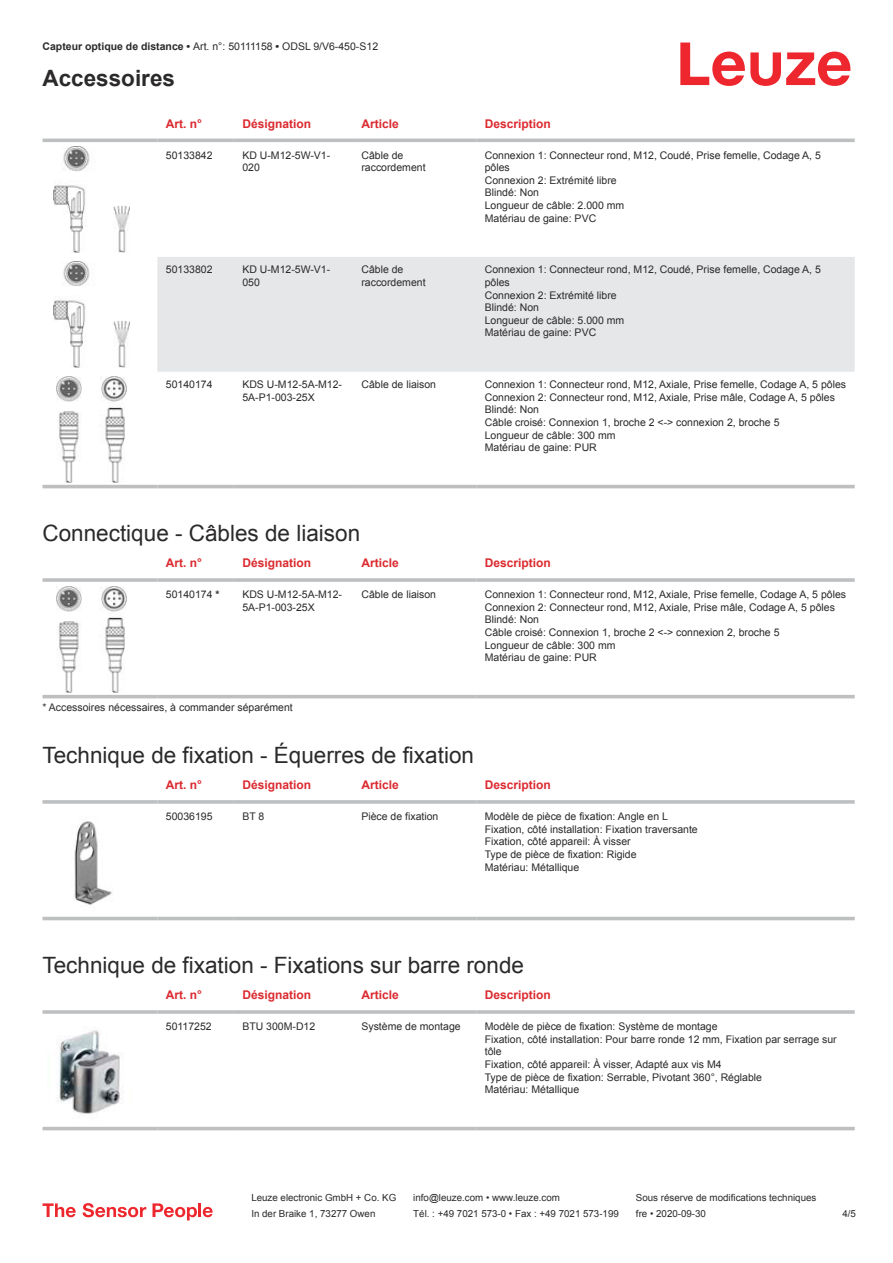
<style>
.page{position:relative;width:893px;height:1263px;background:#fff}
.page>*{position:absolute;margin:0;border:0;box-sizing:border-box;transform-origin:0 0}
.t1{font:22.5px "Arial";color:#2b292a}
.t2{font:700 22.5px "Arial";color:#2b292a}
.t3{font:700 12px "Arial";color:#db2a30}
.t4{font:10.5px/12.6px "Arial";color:#2b292a}
.t5{font:9.75px "Arial";color:#2b292a}
.s1{font-weight:700}
</style>
<div class="page">
<svg style="left:680px;top:43px;width:170px;height:43px"></svg>
<svg style="left:43px;top:138px;width:812px;height:351px"></svg>
<div style="left:157px;top:257px;width:698px;height:115px;background:#e6e7e9"></div>
<hr style="left:43px;top:139px;width:114px;height:3px;background:#bdbfc1">
<hr style="left:157px;top:139px;width:77px;height:3px;background:#bdbfc1">
<hr style="left:234px;top:139px;width:119px;height:3px;background:#bdbfc1">
<hr style="left:353px;top:139px;width:123px;height:3px;background:#bdbfc1">
<hr style="left:476px;top:139px;width:379px;height:3px;background:#bdbfc1">
<hr style="left:43px;top:485px;width:114px;height:3px;background:#bdbfc1">
<hr style="left:157px;top:485px;width:77px;height:3px;background:#bdbfc1">
<hr style="left:234px;top:485px;width:119px;height:3px;background:#bdbfc1">
<hr style="left:353px;top:485px;width:123px;height:3px;background:#bdbfc1">
<hr style="left:476px;top:485px;width:379px;height:3px;background:#bdbfc1">
<img style="left:53px;top:146px;width:77px;height:107px">
<img style="left:53px;top:261px;width:77px;height:106px">
<img style="left:56px;top:376px;width:70px;height:106px">
<svg style="left:43px;top:594px;width:812px;height:105px"></svg>
<hr style="left:43px;top:578px;width:114px;height:4px;background:#bdbfc1">
<hr style="left:157px;top:578px;width:77px;height:4px;background:#c7c9ca">
<hr style="left:234px;top:578px;width:119px;height:4px;background:#bdbfc1">
<hr style="left:353px;top:578px;width:123px;height:4px;background:#bdbfc1">
<hr style="left:476px;top:578px;width:379px;height:4px;background:#c7c9ca">
<hr style="left:43px;top:695px;width:114px;height:3px;background:#bdbfc1">
<hr style="left:157px;top:695px;width:77px;height:3px;background:#bdbfc1">
<hr style="left:234px;top:695px;width:119px;height:3px;background:#bdbfc1">
<hr style="left:353px;top:695px;width:123px;height:3px;background:#bdbfc1">
<hr style="left:476px;top:695px;width:379px;height:3px;background:#bdbfc1">
<img style="left:56px;top:586px;width:70px;height:106px">
<div style="left:43px;top:916px;width:812px;height:5px;background:#edeeee"></div>
<svg style="left:43px;top:800px;width:114px;height:4px"></svg>
<hr style="left:157px;top:800px;width:77px;height:4px;background:#c5c7c9">
<svg style="left:234px;top:800px;width:119px;height:4px"></svg>
<svg style="left:353px;top:800px;width:123px;height:4px"></svg>
<hr style="left:476px;top:800px;width:379px;height:4px;background:#c5c7c9">
<hr style="left:43px;top:917px;width:114px;height:3px;background:#bdbfc1">
<hr style="left:157px;top:917px;width:77px;height:3px;background:#bdbfc1">
<hr style="left:234px;top:917px;width:119px;height:3px;background:#bdbfc1">
<hr style="left:353px;top:917px;width:123px;height:3px;background:#bdbfc1">
<hr style="left:476px;top:917px;width:379px;height:3px;background:#bdbfc1">
<img style="left:74px;top:821px;width:38px;height:84px">
<svg style="left:43px;top:1126px;width:812px;height:5px;fill:#efeff0"></svg>
<hr style="left:43px;top:1010px;width:114px;height:4px;background:#c3c5c7">
<svg style="left:157px;top:1010px;width:77px;height:4px"></svg>
<hr style="left:234px;top:1010px;width:119px;height:4px;background:#c4c6c7">
<hr style="left:353px;top:1010px;width:123px;height:4px;background:#c3c5c7">
<svg style="left:476px;top:1010px;width:379px;height:4px;background:#c3c5c7"></svg>
<hr style="left:43px;top:1127px;width:114px;height:3px;background:#bdbfc1">
<hr style="left:157px;top:1127px;width:77px;height:3px;background:#bdbfc1">
<hr style="left:234px;top:1127px;width:119px;height:3px;background:#bdbfc1">
<hr style="left:353px;top:1127px;width:123px;height:3px;background:#bdbfc1">
<hr style="left:476px;top:1127px;width:379px;height:3px;background:#bdbfc1">
<img style="left:57px;top:1030px;width:65px;height:84px">
<svg style="left:43px;top:1203px;width:33px;height:14px"></svg>
<svg style="left:83px;top:1203px;width:63px;height:14px"></svg>
<svg style="left:153px;top:1203px;width:44px;height:17px"></svg>
<hr style="left:198px;top:1203px;width:3px;height:14px;background:#ed272d">
<svg style="left:203px;top:1207px;width:10px;height:10px"></svg>
<p class="t4" style="left:43px;top:41px;width:337px"><span class="s1">Capteur optique de distance •</span> Art. n°: 50111158 <span class="s1">•</span> ODSL 9/V6-450-S12</p>
<h1 class="t2" style="left:43px;top:70px;width:134px">Accessoires</h1>
<p class="t3" style="left:166px;top:119px;width:38px">Art. n°</p>
<p class="t3" style="left:242px;top:119px;width:70px">Désignation</p>
<p class="t3" style="left:361px;top:119px;width:39px">Article</p>
<p class="t3" style="left:485px;top:119px;width:68px">Description</p>
<p class="t4" style="left:166px;top:150px;width:48px">50133842</p>
<p class="t4" style="left:242px;top:150px;width:89px">KD U-M12-5W-V1-<br>020</p>
<p class="t4" style="left:361px;top:150px;width:66px">Câble de raccordement</p>
<p class="t4" style="left:485px;top:150px;width:338px">Connexion 1: Connecteur rond, M12, Coudé, Prise femelle, Codage A, 5 pôles<br>Connexion 2: Extrémité libre<br>Blindé: Non<br>Longueur de câble: 2.000 mm<br>Matériau de gaine: PVC</p>
<p class="t4" style="left:166px;top:264px;width:48px">50133802</p>
<p class="t4" style="left:242px;top:264px;width:89px">KD U-M12-5W-V1-<br>050</p>
<p class="t4" style="left:361px;top:264px;width:66px">Câble de raccordement</p>
<p class="t4" style="left:485px;top:264px;width:338px">Connexion 1: Connecteur rond, M12, Coudé, Prise femelle, Codage A, 5 pôles<br>Connexion 2: Extrémité libre<br>Blindé: Non<br>Longueur de câble: 5.000 mm<br>Matériau de gaine: PVC</p>
<p class="t4" style="left:166px;top:379px;width:48px">50140174</p>
<p class="t4" style="left:242px;top:379px;width:101px">KDS U-M12-5A-M12-<br>5A-P1-003-25X</p>
<p class="t4" style="left:361px;top:379px;width:76px">Câble de liaison</p>
<p class="t4" style="left:485px;top:379px;width:363px">Connexion 1: Connecteur rond, M12, Axiale, Prise femelle, Codage A, 5 pôles Connexion 2: Connecteur rond, M12, Axiale, Prise mâle, Codage A, 5 pôles Blindé: Non<br>Câble croisé: Connexion 1, broche 2 &lt;-&gt; connexion 2, broche 5<br>Longueur de câble: 300 mm<br>Matériau de gaine: PUR</p>
<h1 class="t1" style="left:43px;top:525px;width:319px">Connectique - Câbles de liaison</h1>
<p class="t3" style="left:166px;top:559px;width:38px">Art. n°</p>
<p class="t3" style="left:242px;top:559px;width:70px">Désignation</p>
<p class="t3" style="left:361px;top:559px;width:39px">Article</p>
<p class="t3" style="left:485px;top:559px;width:68px">Description</p>
<p class="t4" style="left:166px;top:589px;width:55px">50140174 <span class="s1">*</span></p>
<p class="t4" style="left:242px;top:589px;width:101px">KDS U-M12-5A-M12-<br>5A-P1-003-25X</p>
<p class="t4" style="left:361px;top:589px;width:76px">Câble de liaison</p>
<p class="t4" style="left:485px;top:589px;width:363px">Connexion 1: Connecteur rond, M12, Axiale, Prise femelle, Codage A, 5 pôles Connexion 2: Connecteur rond, M12, Axiale, Prise mâle, Codage A, 5 pôles Blindé: Non<br>Câble croisé: Connexion 1, broche 2 &lt;-&gt; connexion 2, broche 5<br>Longueur de câble: 300 mm<br>Matériau de gaine: PUR</p>
<p class="t4" style="left:43px;top:702px;width:252px">* Accessoires nécessaires, à commander séparément</p>
<h1 class="t1" style="left:43px;top:747px;width:433px">Technique de fixation - Équerres de fixation</h1>
<p class="t3" style="left:166px;top:780px;width:38px">Art. n°</p>
<p class="t3" style="left:242px;top:780px;width:70px">Désignation</p>
<p class="t3" style="left:361px;top:780px;width:39px">Article</p>
<p class="t3" style="left:485px;top:780px;width:68px">Description</p>
<p class="t4" style="left:166px;top:811px;width:48px">50036195</p>
<p class="t4" style="left:242px;top:811px;width:23px">BT 8</p>
<p class="t4" style="left:361px;top:811px;width:79px">Pièce de fixation</p>
<p class="t4" style="left:485px;top:811px;width:215px">Modèle de pièce de fixation: Angle en L Fixation, côté installation: Fixation traversante Fixation, côté appareil: À visser<br>Type de pièce de fixation: Rigide<br>Matériau: Métallique</p>
<h1 class="t1" style="left:43px;top:957px;width:483px">Technique de fixation - Fixations sur barre ronde</h1>
<p class="t3" style="left:166px;top:990px;width:38px">Art. n°</p>
<p class="t3" style="left:242px;top:990px;width:70px">Désignation</p>
<p class="t3" style="left:361px;top:990px;width:39px">Article</p>
<p class="t3" style="left:485px;top:990px;width:68px">Description</p>
<p class="t4" style="left:166px;top:1021px;width:47px">50117252</p>
<p class="t4" style="left:242px;top:1021px;width:74px">BTU 300M-D12</p>
<p class="t4" style="left:361px;top:1021px;width:101px">Système de montage</p>
<p class="t4" style="left:485px;top:1021px;width:353px">Modèle de pièce de fixation: Système de montage<br>Fixation, côté installation: Pour barre ronde 12 mm, Fixation par serrage sur tôle<br>Fixation, côté appareil: À visser, Adapté aux vis M4<br>Type de pièce de fixation: Serrable, Pivotant 360°, Réglable<br>Matériau: Métallique</p>
<p class="t5" style="left:251px;top:1194px;width:146px">Leuze electronic GmbH + Co. KG</p>
<p class="t5" style="left:413px;top:1194px;width:148px">info@leuze.com • www.leuze.com</p>
<p class="t5" style="left:636px;top:1194px;width:182px">Sous réserve de modifications techniques</p>
<p class="t5" style="left:251px;top:1210px;width:126px">In der Braike 1, 73277 Owen</p>
<p class="t5" style="left:413px;top:1210px;width:207px">Tél. : +49 7021 573-0 • Fax : +49 7021 573-199</p>
<p class="t5" style="left:636px;top:1210px;width:72px">fre • 2020-09-30</p>
<p class="t5" style="left:842px;top:1210px;width:15px">4 /5</p>
</div>
